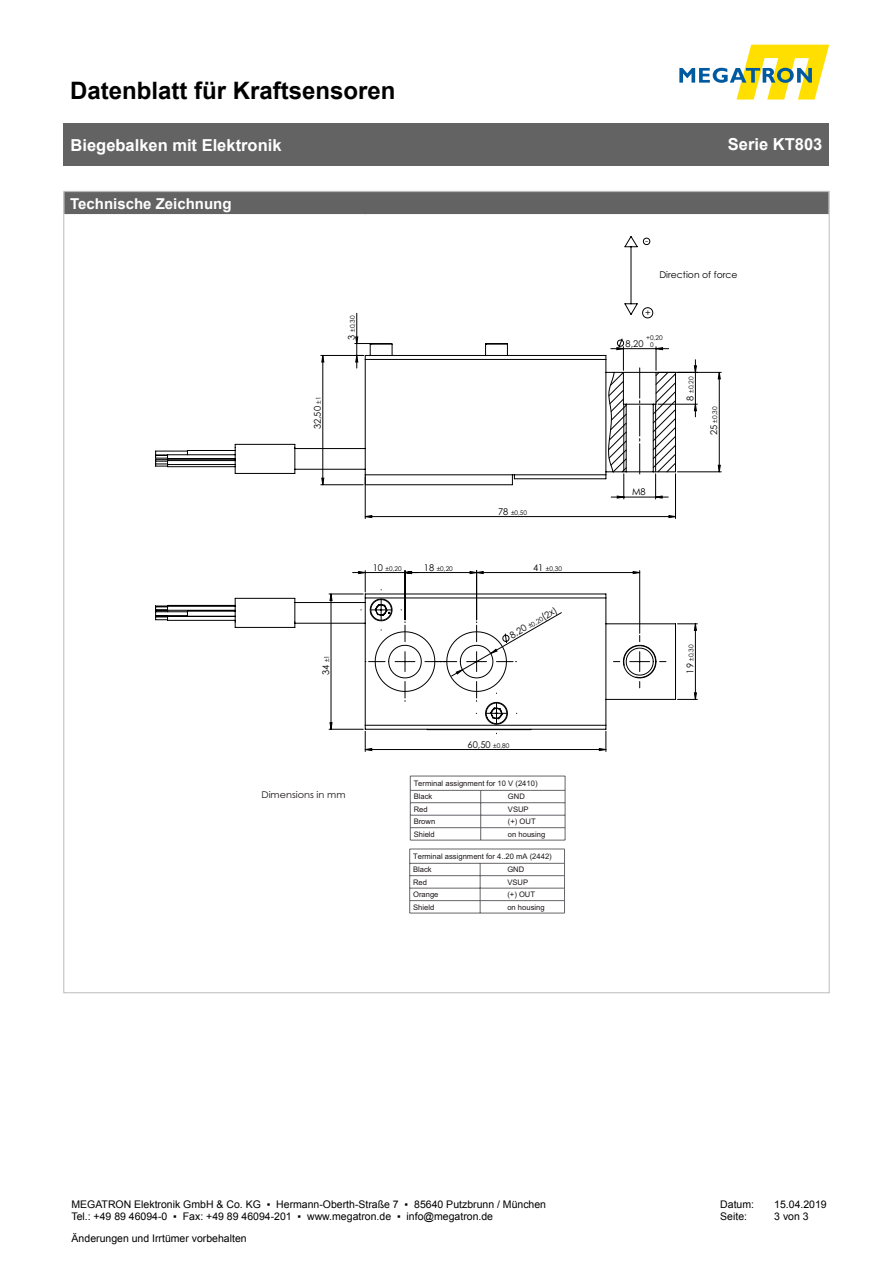
<style>
.page{position:relative;width:893px;height:1263px;background:#fff}
.page>*{position:absolute;margin:0;border:0;box-sizing:border-box;transform-origin:0 0}
.t1{font:700 24px "Arial";color:#000}
.t2{font:700 16.5px "Arial";color:#fff}
.t3{font:700 15px "Arial";color:#fff}
.t4{font:10.5px/12.6px "Arial";color:#000}
.t5{font:9.3px "Century Gothic";color:#000}
.t6{font:9.3px "Century Gothic";color:#1d1719;scale:1.05 1}
.t7{font:7.65px/13.4px "Arial";color:#1d1719}
.t8{font:6.45px/6.3px "Century Gothic";color:#000}
.s1{font-size:6.45px}
.s2{font-size:9.3px}
</style>
<div class="page">
<svg style="left:679px;top:45px;width:150px;height:55px"></svg>
<div style="left:64px;top:123px;width:765px;height:43px;background:#646363"></div>
<div style="left:66px;top:193px;width:761px;height:21px;background:#646363"></div>
<svg style="left:365px;top:748px;width:241px;height:2px"></svg>
<svg style="left:330px;top:366px;width:390px;height:334px"></svg>
<svg style="left:155px;top:343px;width:521px;height:142px"></svg>
<svg style="left:155px;top:593px;width:521px;height:137px"></svg>
<hr style="left:410px;top:776px;width:71px;height:1px;background:#66656a">
<hr style="left:481px;top:776px;width:84px;height:1px;background:#66656a">
<hr style="left:410px;top:790px;width:71px;height:1px;background:#66656a">
<hr style="left:481px;top:790px;width:84px;height:1px;background:#66656a">
<hr style="left:410px;top:802px;width:71px;height:1px;background:#66656a">
<hr style="left:481px;top:802px;width:84px;height:1px;background:#66656a">
<hr style="left:410px;top:815px;width:71px;height:1px;background:#66656a">
<hr style="left:481px;top:815px;width:84px;height:1px;background:#66656a">
<hr style="left:410px;top:827px;width:71px;height:1px;background:#66656a">
<hr style="left:481px;top:827px;width:84px;height:1px;background:#66656a">
<hr style="left:410px;top:849px;width:70px;height:1px;background:#66656a">
<hr style="left:480px;top:849px;width:85px;height:1px;background:#66656a">
<hr style="left:410px;top:863px;width:70px;height:1px;background:#66656a">
<hr style="left:480px;top:863px;width:85px;height:1px;background:#66656a">
<hr style="left:410px;top:875px;width:70px;height:1px;background:#66656a">
<hr style="left:480px;top:875px;width:85px;height:1px;background:#66656a">
<hr style="left:410px;top:888px;width:70px;height:1px;background:#66656a">
<hr style="left:480px;top:888px;width:85px;height:1px;background:#66656a">
<hr style="left:410px;top:900px;width:70px;height:1px;background:#66656a">
<hr style="left:480px;top:900px;width:85px;height:1px;background:#66656a">
<svg style="left:410px;top:777px;width:1px;height:63px"></svg>
<svg style="left:480px;top:791px;width:1px;height:49px"></svg>
<svg style="left:565px;top:776px;width:1px;height:64px"></svg>
<hr style="left:410px;top:840px;width:71px;height:1px;background:#66656a">
<hr style="left:481px;top:840px;width:84px;height:1px;background:#66656a">
<svg style="left:409px;top:849px;width:1px;height:64px"></svg>
<svg style="left:480px;top:864px;width:1px;height:49px"></svg>
<svg style="left:564px;top:850px;width:1px;height:63px"></svg>
<hr style="left:410px;top:913px;width:70px;height:1px;background:#66656a">
<hr style="left:480px;top:913px;width:85px;height:1px;background:#66656a">
<h1 class="t1" style="left:70px;top:74px;width:327px">Datenblatt für Kraftsensoren</h1>
<h2 class="t2" style="left:71px;top:134px;width:212px">Biegebalken mit Elektronik</h2>
<h2 class="t2" style="left:728px;top:133px;width:96px">Serie KT803</h2>
<p class="t3" style="left:70px;top:193px;width:163px">Technische Zeichnung</p>
<p class="t5" style="left:311px;top:429px;width:34px;rotate:-90deg">32,50 <span class="s1">±1</span></p>
<p class="t8" style="left:349px;top:340px;width:25px;rotate:-90deg"><span class="s2">3</span> ±0,30</p>
<p class="t5" style="left:319px;top:675px;width:22px;rotate:-90deg">34 <span class="s1">±1</span></p>
<p class="t8" style="left:498px;top:509px;width:31px"><span class="s2">78</span> ±0,50</p>
<p class="t8" style="left:373px;top:565px;width:31px"><span class="s2">10</span> ±0,20</p>
<p class="t8" style="left:424px;top:565px;width:31px"><span class="s2">18</span> ±0,20</p>
<p class="t8" style="left:533px;top:565px;width:31px"><span class="s2">41</span> ±0,30</p>
<p class="t5" style="left:507px;top:630px;width:55px;rotate:-30deg">8,20 <span class="s1">±0,20</span>(2x)</p>
<p class="t5" style="left:468px;top:738px;width:43px">60,50 <span class="s1">±0,80</span></p>
<p class="t6" style="left:261px;top:788px;width:82px">Dimensions in mm</p>
<p class="t7" style="left:414px;top:777px;width:125px">Terminal assignment for 10 V (2410)<br>Black</p>
<p class="t7" style="left:508px;top:790px;width:18px">GND</p>
<p class="t7" style="left:414px;top:802px;width:15px">Red</p>
<p class="t7" style="left:508px;top:802px;width:22px">VSUP</p>
<p class="t7" style="left:414px;top:815px;width:23px">Brown</p>
<p class="t7" style="left:508px;top:815px;width:29px">(+) OUT</p>
<p class="t7" style="left:413px;top:850px;width:140px">Terminal assignment for 4..20 mA (2442)<br>Black</p>
<p class="t7" style="left:414px;top:827px;width:23px">Shield</p>
<p class="t7" style="left:508px;top:827px;width:39px">on housing</p>
<p class="t7" style="left:507px;top:863px;width:18px">GND</p>
<p class="t7" style="left:413px;top:875px;width:15px">Red</p>
<p class="t7" style="left:507px;top:875px;width:22px">VSUP</p>
<p class="t7" style="left:413px;top:888px;width:27px">Orange</p>
<p class="t7" style="left:507px;top:888px;width:29px">(+) OUT</p>
<p class="t7" style="left:413px;top:900px;width:23px">Shield</p>
<p class="t7" style="left:507px;top:900px;width:39px">on housing</p>
<p class="t5" style="left:645px;top:234px;width:5px">-</p>
<p class="t5" style="left:659px;top:268px;width:80px">Direction of force</p>
<p class="t5" style="left:645px;top:306px;width:7px">+</p>
<p class="t5" style="left:626px;top:337px;width:20px">8,20</p>
<p class="t8" style="left:650px;top:335px;width:14px;text-indent:-4px">+0,20<br>0</p>
<p class="t5" style="left:632px;top:485px;width:15px">M8</p>
<p class="t8" style="left:688px;top:400px;width:25px;rotate:-90deg"><span class="s2">8</span> ±0,20</p>
<p class="t8" style="left:712px;top:435px;width:31px;rotate:-90deg"><span class="s2">25</span> ±0,30</p>
<p class="t8" style="left:688px;top:673px;width:31px;rotate:-90deg"><span class="s2">19</span> ±0,30</p>
<p class="t4" style="left:71px;top:1198px;width:476px">MEGATRON Elektronik GmbH &amp; Co. KG ▪ Hermann-Oberth-Straße 7 ▪ 85640 Putzbrunn / München<br>Tel.: +49 89 46094-0 ▪ Fax: +49 89 46094-201 ▪ www.megatron.de ▪ info@megatron.de</p>
<p class="t4" style="left:720px;top:1198px;width:35px">Datum:</p>
<p class="t4" style="left:774px;top:1198px;width:54px">15.04.2019</p>
<p class="t4" style="left:720px;top:1210px;width:28px">Seite:</p>
<p class="t4" style="left:774px;top:1210px;width:36px">3 von 3</p>
<p class="t4" style="left:72px;top:1232px;width:177px">Änderungen und Irrtümer vorbehalten</p>
</div>
